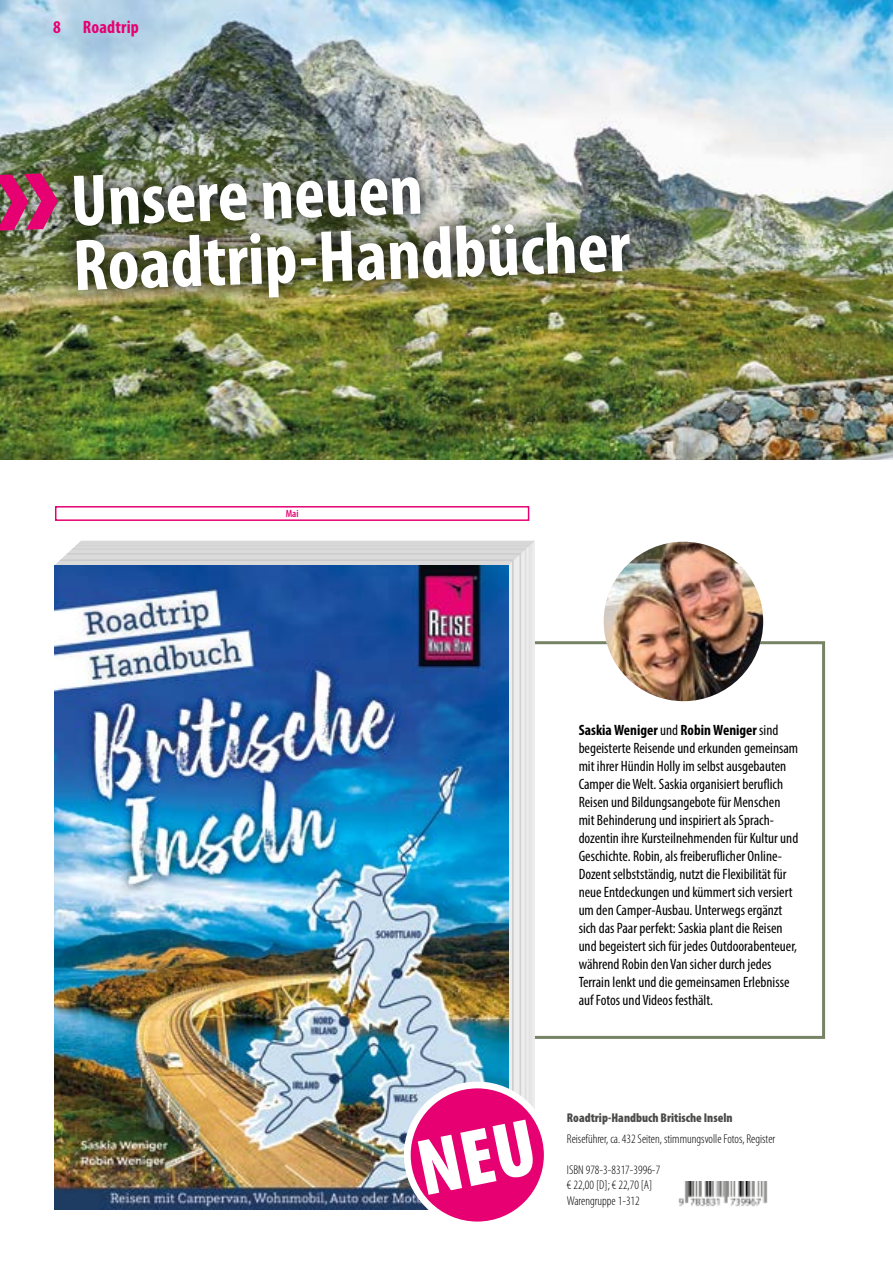
<style>
.page{position:relative;width:893px;height:1263px;background:#fff}
.page>*{position:absolute;margin:0;border:0;box-sizing:border-box;transform-origin:0 0}
.t1{font:700 condensed 73.8px/64.5px "Myriad Pro";color:#fff}
.t2{font:700 condensed 18px "Myriad Pro";letter-spacing:.01em;color:#e60071}
.t3{font:condensed 15px/18px "Myriad Pro";color:#000}
.t4{font:300 condensed 12.75px/15.3px "Myriad Pro";color:#000}
.t5{font:900 condensed 12.75px "Myriad Pro";color:#4a4a49}
.t6{font:600 condensed 10.5px "Myriad Pro";color:#e60071}
.s1{font-weight:900;font-stretch:normal;font-size:143.7px;color:#e60071}
.s2{font-weight:700}
</style>
<div class="page">
<img style="left:0;top:0;width:893px;height:459px">
<div style="left:55px;top:506px;width:474px;height:15px;border:2px solid #e60071"></div>
<div style="left:441px;top:641px;width:384px;height:398px;border:3px solid #768465"></div>
<img style="left:604px;top:542px;width:159px;height:159px;border-radius:80px">
<svg style="left:407px;top:1085px;width:140px;height:140px"></svg>
<div style="left:404px;top:1081px;width:147px;height:147px;border:7px solid #fff;border-radius:50%"></div>
<img style="left:678px;top:1181px;width:90px;height:25px">
<img style="left:52px;top:136px;width:598px;height:188px">
<img style="left:54px;top:541px;width:482px;height:666px">
<p class="t2" style="left:53px;top:15px;width:87px">8 Roadtrip</p>
<h1 class="t1" style="left:70px;top:167px;width:559px;text-indent:-78px;rotate:-2deg"><span class="s1">»</span>Unsere neuen<br>Roadtrip-Handbücher</h1>
<p class="t6" style="left:286px;top:507px;width:14px">Mai</p>
<p class="t3" style="left:579px;top:721px;width:221px"><span class="s2">Saskia Weniger</span> und <span class="s2">Robin Weniger</span> sind begeisterte Reisende und erkunden gemeinsam mit ihrer Hündin Holly im selbst ausgebauten Camper die Welt. Saskia organisiert beruflich Reisen und Bildungsangebote für Menschen mit Behinderung und inspiriert als Sprach&shy;dozentin ihre Kursteilnehmenden für Kultur und Geschichte. Robin, als freiberuflicher Online-Dozent selbstständig, nutzt die Flexibilität für neue Entdeckungen und kümmert sich versiert um den Camper-Ausbau. Unterwegs ergänzt sich das Paar perfekt: Saskia plant die Reisen und begeistert sich für jedes Outdoorabenteuer, während Robin den Van sicher durch jedes Terrain lenkt und die gemeinsamen Erlebnisse auf Fotos und Videos festhält.</p>
<p class="t5" style="left:567px;top:1110px;width:167px">Roadtrip-Handbuch Britische Inseln</p>
<p class="t4" style="left:567px;top:1132px;width:210px">Reiseführer, ca.432 Seiten, stimmungsvolle Fotos, Register</p>
<p class="t4" style="left:567px;top:1162px;width:95px">ISBN 978-3-8317-3996-7 € 22,00 [D]; € 22,70 [A]<br>Warengruppe 1-312</p>
</div>
